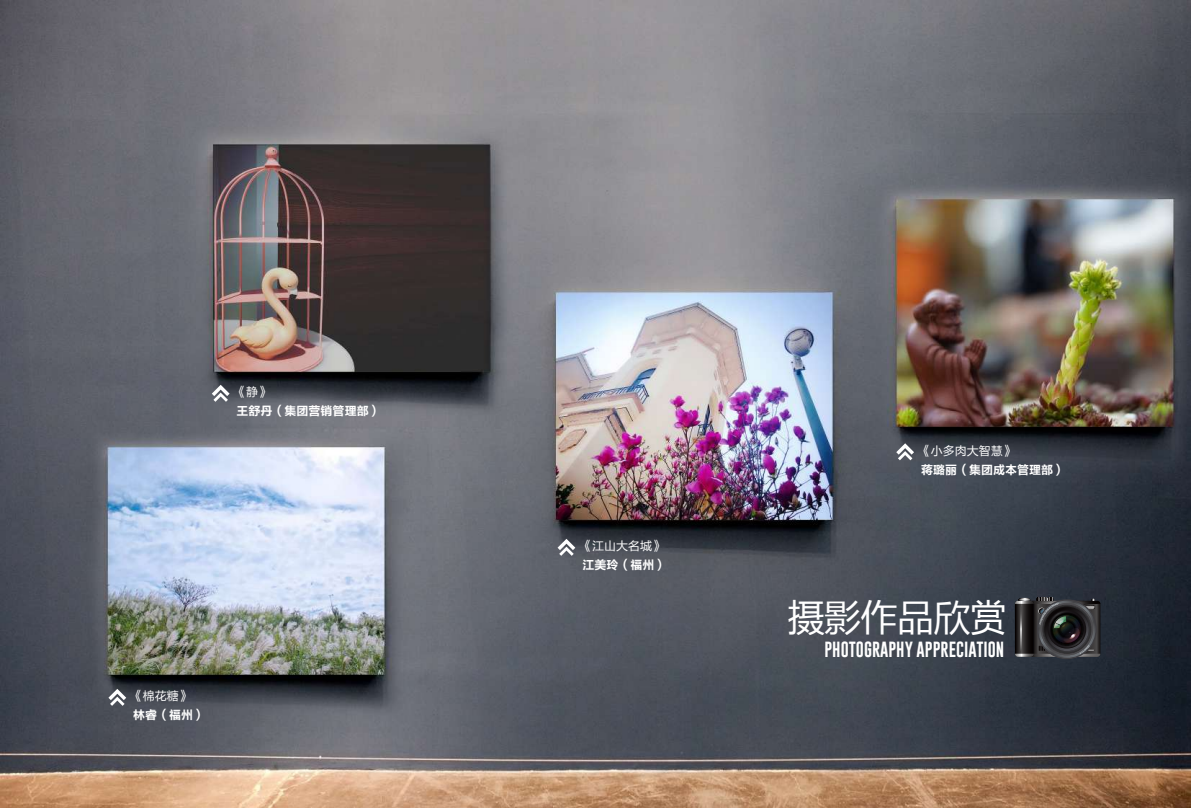
<style>
.page{position:relative;width:1191px;height:808px;background:#fff}
.page>*{position:absolute;margin:0;border:0;box-sizing:border-box;transform-origin:0 0}
.t1{font:36.4px "FZLTH GB1 4";color:#fff}
.t2{font:16px "Gobold";color:#fff}
.t3{font:12px "FZLTCHJW GB1 0";color:#fff}
.t4{font:12px "FZLTHJW GB1 0";color:#fff}
</style>
<div class="page">
<img style="left:0;top:0;width:1191px;height:808px">
<img style="left:1018px;top:580px;width:98px;height:98px">
<img style="left:1023px;top:586px;width:80px;height:79px">
<svg style="left:1015px;top:598px;width:85px;height:62px;background:#353537"></svg>
<svg style="left:896px;top:443px;width:18px;height:17px"></svg>
<svg style="left:557px;top:539px;width:18px;height:17px"></svg>
<svg style="left:108px;top:689px;width:18px;height:17px"></svg>
<svg style="left:212px;top:385px;width:18px;height:17px"></svg>
<p class="t4" style="left:234px;top:386px;width:37px">《静》</p>
<p class="t3" style="left:237px;top:404px;width:145px">王舒丹（集团营销管理部）</p>
<p class="t4" style="left:131px;top:690px;width:61px">《棉花糖》</p>
<p class="t3" style="left:133px;top:708px;width:73px">林睿（福州）</p>
<p class="t4" style="left:580px;top:540px;width:85px">《江山大名城》</p>
<p class="t3" style="left:582px;top:558px;width:85px">江美玲（福州）</p>
<p class="t4" style="left:919px;top:444px;width:97px">《小多肉大智慧》</p>
<p class="t3" style="left:921px;top:463px;width:145px">蒋璐丽（集团成本管理部）</p>
<h1 class="t1" style="left:788px;top:597px;width:220px">摄影作品欣赏</h1>
<h2 class="t2" style="left:824px;top:639px;width:181px">PHOTOGRAPHY APPRECIATION</h2>
</div>
